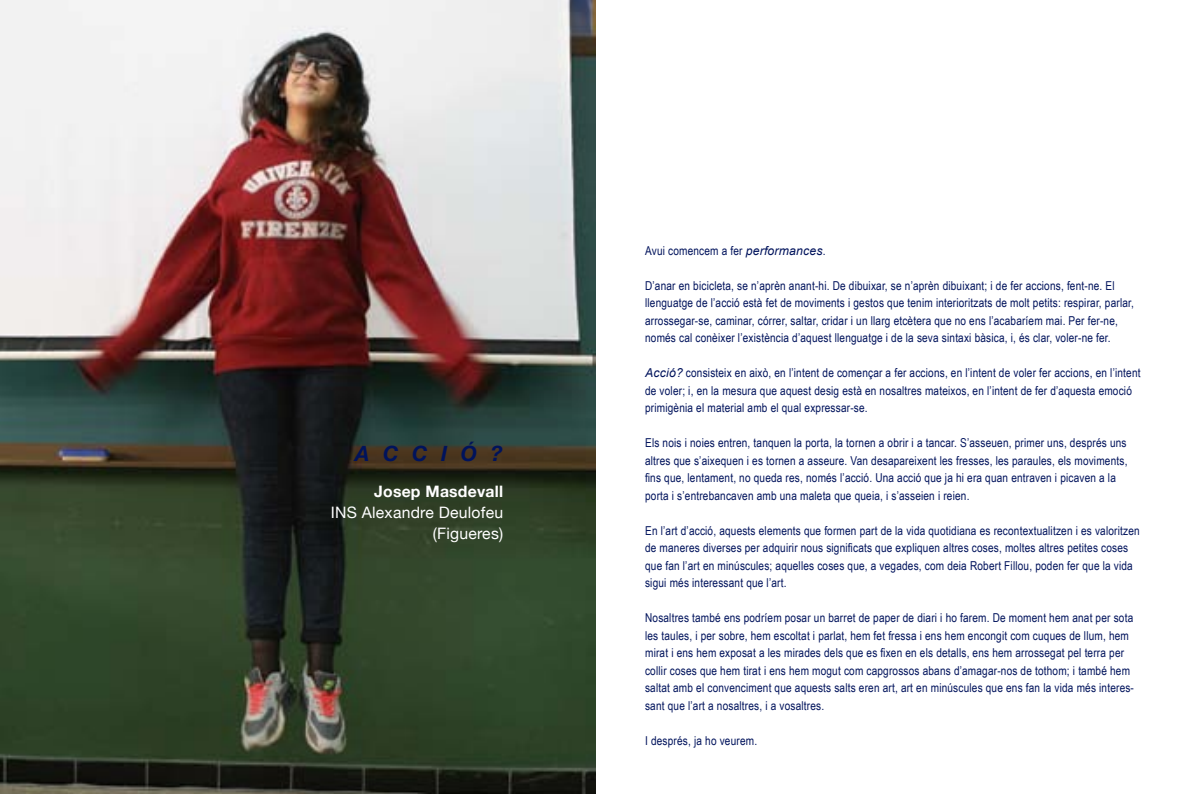
<style>
.page{position:relative;width:1191px;height:794px;background:#fff}
.page>*{position:absolute;margin:0;border:0;box-sizing:border-box;transform-origin:0 0}
.t1{font:italic 700 21px "Helvetica Neue";letter-spacing:.64em;color:#00135c}
.t2{font:15.75px/21px "Helvetica Neue";letter-spacing:.015em;color:#fff;text-align:right}
.t3{font:700 15.75px "Helvetica Neue";letter-spacing:.015em;color:#fff}
.t4{font:12.25px/17.5px "Arial Narrow";letter-spacing:.015em;color:#00135c}
.s1{font-family:"Arial";font-style:italic}
</style>
<div class="page">
<img style="left:0;top:0;width:595px;height:794px">
<h1 class="t1" style="left:355px;top:440px;width:149px">ACCIÓ?</h1>
<p class="t3" style="left:374px;top:481px;width:130px">Josep Masdevall</p>
<p class="t2" style="left:331px;top:501px;width:174px">INS Alexandre Deulofeu (Figueres)</p>
<p class="t4" style="left:645px;top:241px;width:182px">Avui comencem a fer <span class="s1">performances</span>.</p>
<p class="t4" style="left:645px;top:276px;width:490px">D’anar en bicicleta, se n’aprèn anant-hi. De dibuixar, se n’aprèn dibuixant; i de fer accions, fent-ne. El llenguatge de l’acció està fet de moviments i gestos que tenim interioritzats de molt petits: respirar, parlar, arrossegar-se, caminar, córrer, saltar, cridar i un llarg etcètera que no ens l’acabaríem mai. Per fer-ne, només cal conèixer l’existència d’aquest llenguatge i de la seva sintaxi bàsica, i, és clar, voler-ne fer.</p>
<p class="t4" style="left:645px;top:363px;width:497px"><span class="s1">Acció?</span> consisteix en això, en l’intent de començar a fer accions, en l’intent de voler fer accions, en l’intent de voler; i, en la mesura que aquest desig està en nosaltres mateixos, en l’intent de fer d’aquesta emoció primigènia el material amb el qual expressar-se.</p>
<p class="t4" style="left:645px;top:433px;width:484px">Els nois i noies entren, tanquen la porta, la tornen a obrir i a tancar. S’asseuen, primer uns, després uns altres que s’aixequen i es tornen a asseure. Van desapareixent les fresses, les paraules, els moviments, fins que, lentament, no queda res, només l’acció. Una acció que ja hi era quan entraven i picaven a la porta i s’entrebancaven amb una maleta que queia, i s’asseien i reien.</p>
<p class="t4" style="left:645px;top:521px;width:496px">En l’art d’acció, aquests elements que formen part de la vida quotidiana es recontextualitzen i es valoritzen de maneres diverses per adquirir nous significats que expliquen altres coses, moltes altres petites coses que fan l’art en minúscules; aquelles coses que, a vegades, com deia Robert Fillou, poden fer que la vida sigui més interessant que l’art.</p>
<p class="t4" style="left:645px;top:609px;width:490px">Nosaltres també ens podríem posar un barret de paper de diari i ho farem. De moment hem anat per sota les taules, i per sobre, hem escoltat i parlat, hem fet fressa i ens hem encongit com cuques de llum, hem mirat i ens hem exposat a les mirades dels que es fixen en els detalls, ens hem arrossegat pel terra per collir coses que hem tirat i ens hem mogut com capgrossos abans d’amagar-nos de tothom; i també hem saltat amb el convenciment que aquests salts eren art, art en minúscules que ens fan la vida més interes&shy;sant que l’art a nosaltres, i a vosaltres.</p>
<p class="t4" style="left:645px;top:731px;width:113px">I després, ja ho veurem.</p>
</div>
